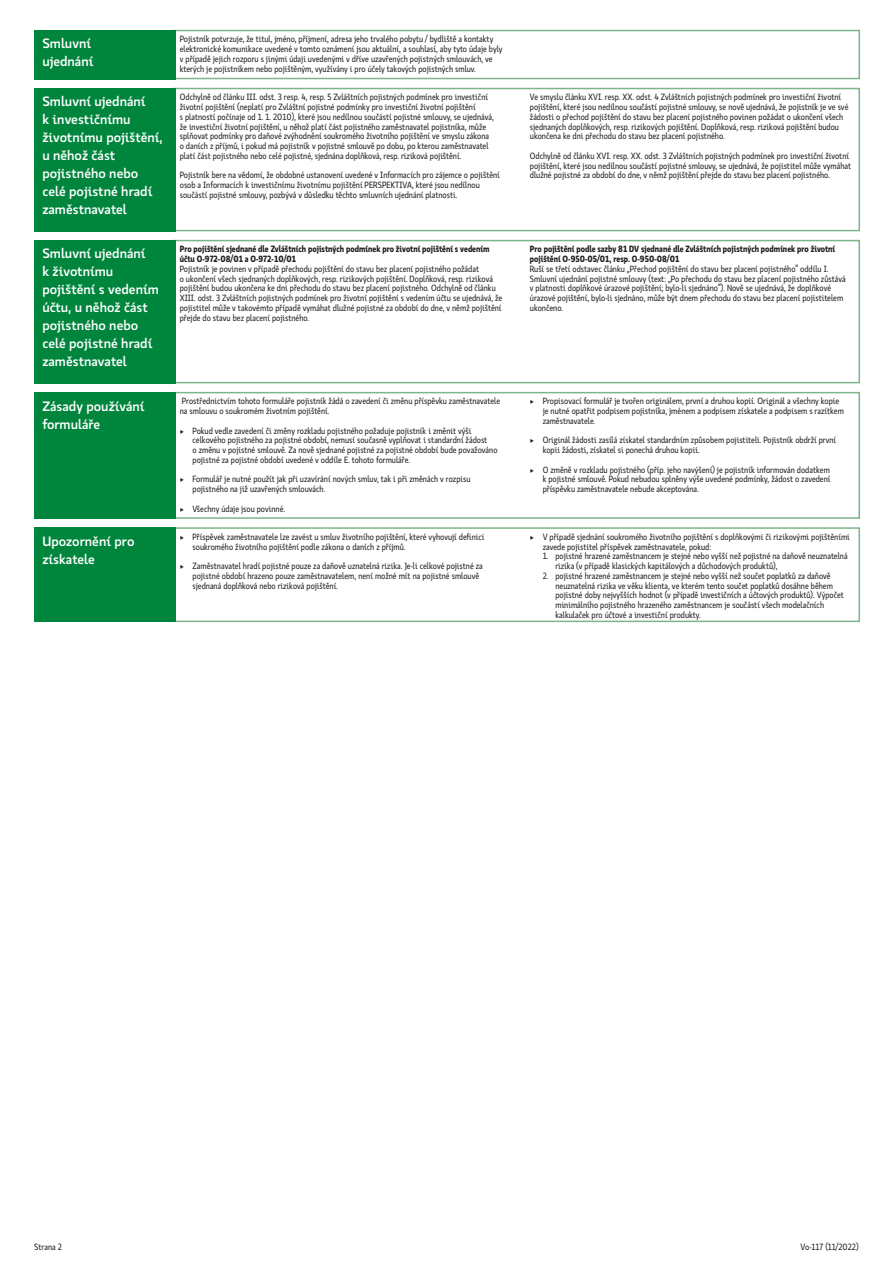
<style>
.page{position:relative;width:893px;height:1263px;background:#fff}
.page>*{position:absolute;margin:0;border:0;box-sizing:border-box;transform-origin:0 0}
.t1{font:500 13.5px/18px "Koop Pro";color:#fff}
.t2{font:9px/9.8px "Koop Cond Pro";color:#231f20}
.t3{font:700 9px/9.8px "Koop Cond Pro";color:#231f20}
</style>
<div class="page">
<div style="left:173px;top:30px;width:687px;height:49px;border:2px solid #7db48a"></div>
<div style="left:34px;top:30px;width:142px;height:49px;background:#00853d"></div>
<div style="left:173px;top:88px;width:687px;height:143px;border:2px solid #7db48a"></div>
<div style="left:34px;top:88px;width:142px;height:143px;background:#00853d"></div>
<div style="left:173px;top:392px;width:687px;height:127px;border:2px solid #7db48a"></div>
<div style="left:34px;top:392px;width:142px;height:127px;background:#00853d"></div>
<div style="left:173px;top:527px;width:687px;height:95px;border:2px solid #7db48a"></div>
<div style="left:34px;top:527px;width:142px;height:95px;background:#00853d"></div>
<div style="left:173px;top:240px;width:687px;height:143px;border:2px solid #7db48a"></div>
<div style="left:34px;top:240px;width:142px;height:143px;background:#00853d"></div>
<h1 class="t1" style="left:42px;top:34px;width:53px">Smluvní ujednání</h1>
<p class="t2" style="left:180px;top:34px;width:324px">Pojistník potvrzuje, že titul, jméno, příjmení, adresa jeho trvalého pobytu / bydliště a kontakty elektronické komunikace uvedené v tomto oznámení jsou aktuální, a souhlasí, aby tyto údaje byly v případě jejich rozporu s jinými údaji uvedenými v dříve uzavřených pojistných smlouvách, ve kterých je pojistníkem nebo pojištěným, využívány i pro účely takových pojistných smluv.</p>
<h1 class="t1" style="left:42px;top:92px;width:122px">Smluvní ujednání<br>k investičnímu životnímu pojištění, u něhož část pojistného nebo celé pojistné hradí zaměstnavatel</h1>
<p class="t2" style="left:180px;top:92px;width:316px">Odchylně od článku III. odst. 3 resp. 4, resp. 5 Zvláštních pojistných podmínek pro investiční životní pojištění (neplatí pro Zvláštní pojistné podmínky pro investiční životní pojištění<br>s platností počínaje od 1. 1. 2010), které jsou nedílnou součástí pojistné smlouvy, se ujednává, že investiční životní pojištění, u něhož platí část pojistného zaměstnavatel pojistníka, může splňovat podmínky pro daňové zvýhodnění soukromého životního pojištění ve smyslu zákona o daních z příjmů, i pokud má pojistník v pojistné smlouvě po dobu, po kterou zaměstnavatel platí část pojistného nebo celé pojistné, sjednána doplňková, resp. riziková pojištění.</p>
<p class="t2" style="left:180px;top:170px;width:322px">Pojistník bere na vědomí, že obdobné ustanovení uvedené v Informacích pro zájemce o pojištění osob a Informacích k investičnímu životnímu pojištění PERSPEKTIVA, které jsou nedílnou součástí pojistné smlouvy, pozbývá v důsledku těchto smluvních ujednání platnosti.</p>
<p class="t2" style="left:530px;top:92px;width:320px">Ve smyslu článku XVI. resp. XX. odst. 4 Zvláštních pojistných podmínek pro investiční životní pojištění, které jsou nedílnou součástí pojistné smlouvy, se nově ujednává, že pojistník je ve své žádosti o přechod pojištění do stavu bez placení pojistného povinen požádat o ukončení všech sjednaných doplňkových, resp. rizikových pojištění. Doplňková, resp. riziková pojištění budou ukončena ke dni přechodu do stavu bez placení pojistného.</p>
<p class="t2" style="left:530px;top:151px;width:323px">Odchylně od článku XVI. resp. XX. odst. 3 Zvláštních pojistných podmínek pro investiční životní pojištění, které jsou nedílnou součástí pojistné smlouvy, se ujednává, že pojistitel může vymáhat dlužné pojistné za období do dne, v němž pojištění přejde do stavu bez placení pojistného.</p>
<h1 class="t1" style="left:42px;top:244px;width:118px">Smluvní ujednání<br>k životnímu pojištění s vedením účtu, u něhož část pojistného nebo celé pojistné hradí zaměstnavatel</h1>
<p class="t3" style="left:180px;top:244px;width:311px">Pro pojištění sjednané dle Zvláštních pojistných podmínek pro životní pojištění s vedením účtu O-972-08/01 a O-972-10/01</p>
<p class="t2" style="left:180px;top:264px;width:324px">Pojistník je povinen v případě přechodu pojištění do stavu bez placení pojistného požádat<br>o ukončení všech sjednaných doplňkových, resp. rizikových pojištění. Doplňková, resp. riziková pojištění budou ukončena ke dni přechodu do stavu bez placení pojistného. Odchylně od článku XIII. odst. 3 Zvláštních pojistných podmínek pro životní pojištění s vedením účtu se ujednává, že pojistitel může v takovémto případě vymáhat dlužné pojistné za období do dne, v němž pojištění přejde do stavu bez placení pojistného.</p>
<p class="t3" style="left:530px;top:244px;width:307px">Pro pojištění podle sazby 81 DV sjednané dle Zvláštních pojistných podmínek pro životní pojištění O-950-05/01, resp. O-950-08/01</p>
<p class="t2" style="left:530px;top:264px;width:317px">Ruší se třetí odstavec článku „Přechod pojištění do stavu bez placení pojistného“ oddílu I.<br>Smluvní ujednání pojistné smlouvy (text: „Po přechodu do stavu bez placení pojistného zůstává v platnosti doplňkové úrazové pojištění; bylo-li sjednáno“). Nově se ujednává, že doplňkové úrazové pojištění, bylo-li sjednáno, může být dnem přechodu do stavu bez placení pojistitelem ukončeno.</p>
<h1 class="t1" style="left:42px;top:396px;width:104px">Zásady používání formuláře</h1>
<p class="t2" style="left:180px;top:396px;width:322px">Prostřednictvím tohoto formuláře pojistník žádá o zavedení či změnu příspěvku zaměstnavatele na smlouvu o soukromém životním pojištění.</p>
<p class="t2" style="left:193px;top:425px;width:306px;text-indent:-13px">• Pokud vedle zavedení či změny rozkladu pojistného požaduje pojistník i změnit výši celkového pojistného za pojistné období, nemusí současně vyplňovat i standardní žádost<br>o změnu v pojistné smlouvě. Za nově sjednané pojistné za pojistné období bude považováno pojistné za pojistné období uvedené v oddíle E. tohoto formuláře.</p>
<p class="t2" style="left:193px;top:474px;width:279px;text-indent:-13px">• Formulář je nutné použít jak při uzavírání nových smluv, tak i při změnách v rozpisu pojistného na již uzavřených smlouvách.</p>
<p class="t2" style="left:180px;top:503px;width:107px">• Všechny údaje jsou povinné.</p>
<p class="t2" style="left:543px;top:396px;width:303px;text-indent:-13px">• Propisovací formulář je tvořen originálem, první a druhou kopií. Originál a všechny kopie je nutné opatřit podpisem pojistníka, jménem a podpisem získatele a podpisem s razítkem zaměstnavatele.</p>
<p class="t2" style="left:543px;top:435px;width:295px;text-indent:-13px">• Originál žádosti zasílá získatel standardním způsobem pojistiteli. Pojistník obdrží první kopii žádosti, získatel si ponechá druhou kopii.</p>
<p class="t2" style="left:543px;top:464px;width:289px;text-align:justify;text-indent:-13px">• O změně v rozkladu pojistného (příp. jeho navýšení) je pojistník informován dodatkem k pojistné smlouvě. Pokud nebudou splněny výše uvedené podmínky, žádost o zavedení příspěvku zaměstnavatele nebude akceptována.</p>
<h1 class="t1" style="left:42px;top:532px;width:94px">Upozornění pro získatele</h1>
<p class="t2" style="left:193px;top:532px;width:293px;text-indent:-13px">• Příspěvek zaměstnavatele lze zavést u smluv životního pojištění, které vyhovují definici soukromého životního pojištění podle zákona o daních z příjmů.</p>
<p class="t2" style="left:193px;top:561px;width:292px;text-indent:-13px">• Zaměstnavatel hradí pojistné pouze za daňově uznatelná rizika. Je-li celkové pojistné za pojistné období hrazeno pouze zaměstnavatelem, není možné mít na pojistné smlouvě sjednaná doplňková nebo riziková pojištění.</p>
<p class="t2" style="left:543px;top:532px;width:309px;text-indent:-13px">• V případě sjednání soukromého životního pojištění s doplňkovými či rizikovými pojištěními zavede pojistitel příspěvek zaměstnavatele, pokud:</p>
<p class="t2" style="left:555px;top:551px;width:294px;text-indent:-13px">1. pojistné hrazené zaměstnancem je stejné nebo vyšší než pojistné na daňově neuznatelná rizika (v případě klasických kapitálových a důchodových produktů),</p>
<p class="t2" style="left:555px;top:571px;width:290px;text-indent:-13px">2. pojistné hrazené zaměstnancem je stejné nebo vyšší než součet poplatků za daňově neuznatelná rizika ve věku klienta, ve kterém tento součet poplatků dosáhne během pojistné doby nejvyšších hodnot (v případě investičních a účtových produktů). Výpočet minimálního pojistného hrazeného zaměstnancem je součástí všech modelačních kalkulaček pro účtové a investiční produkty.</p>
<p class="t2" style="left:34px;top:1242px;width:29px">Strana 2</p>
<p class="t2" style="left:801px;top:1242px;width:60px">Vo-117 (11/2022)</p>
</div>
